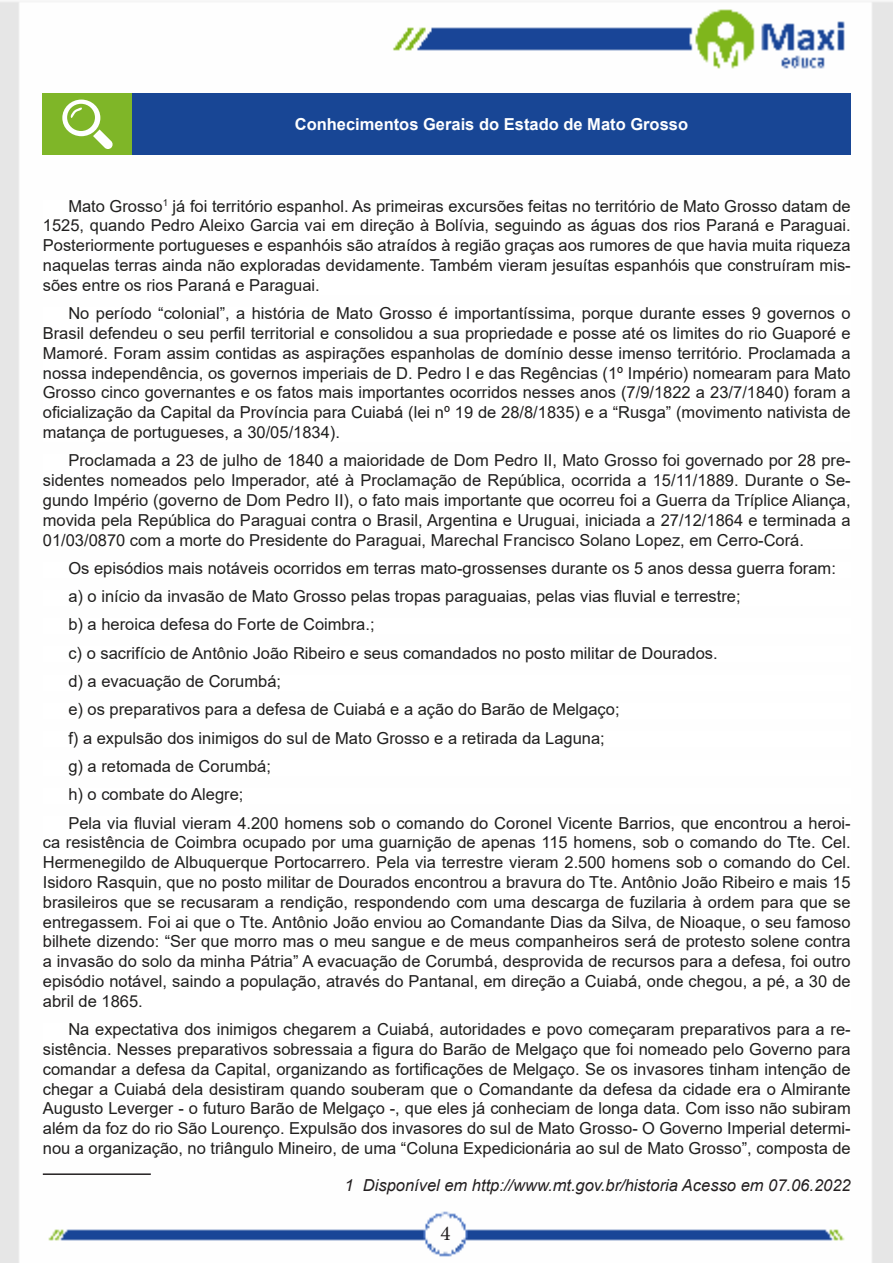
<style>
.page{position:relative;width:893px;height:1263px;background:#fff}
.page>*{position:absolute;margin:0;border:0;box-sizing:border-box;transform-origin:0 0}
.t1{font:21px "Minion Pro";color:#231f20}
.t2{font:16.5px/19.8px "Arial";color:#201f1e;text-align:justify}
.FONT_REF{font:italic 16.5px "Arial";color:#231f20}
.Titulo_de_Caixa{font:700 16.5px "Arial";color:#fff}
</style>
<div class="page">
<img style="left:0;top:1px;width:893px;height:1262px">
<div style="left:43px;top:200px;width:808px;height:94px;background:#fff"></div>
<div style="left:43px;top:307px;width:808px;height:134px;background:#fff"></div>
<div style="left:43px;top:454px;width:808px;height:95px;background:#fff"></div>
<div style="left:43px;top:562px;width:808px;height:15px;background:#fff"></div>
<div style="left:43px;top:590px;width:808px;height:16px;background:#fff"></div>
<div style="left:43px;top:618px;width:808px;height:16px;background:#fff"></div>
<div style="left:43px;top:647px;width:808px;height:15px;background:#fff"></div>
<div style="left:43px;top:675px;width:808px;height:15px;background:#fff"></div>
<div style="left:43px;top:703px;width:808px;height:16px;background:#fff"></div>
<div style="left:43px;top:732px;width:808px;height:15px;background:#fff"></div>
<div style="left:43px;top:760px;width:808px;height:15px;background:#fff"></div>
<div style="left:43px;top:788px;width:808px;height:16px;background:#fff"></div>
<div style="left:43px;top:816px;width:808px;height:194px;background:#fff"></div>
<div style="left:43px;top:1023px;width:808px;height:134px;background:#fff"></div>
<div style="left:43px;top:94px;width:89px;height:61px;background:#7fb628"></div>
<div style="left:132px;top:94px;width:719px;height:61px;background:#184695"></div>
<svg style="left:62px;top:100px;width:51px;height:49px"></svg>
<hr style="left:43px;top:1173px;width:108px;height:2px;background:#231f20">
<p class="Titulo_de_Caixa" style="left:295px;top:113px;width:395px">Conhecimentos Gerais do Estado de Mato Grosso</p>
<p class="t2" style="left:43px;top:196px;width:809px;text-indent:26px">Mato Grosso<sup>1</sup> já foi território espanhol. As primeiras excursões feitas no território de Mato Grosso datam de 1525, quando Pedro Aleixo Garcia vai em direção à Bolívia, seguindo as águas dos rios Paraná e Paraguai.<br>Posteriormente portugueses e espanhóis são atraídos à região graças aos rumores de que havia muita riqueza naquelas terras ainda não exploradas devidamente. Também vieram jesuítas espanhóis que construíram mis&shy;sões entre os rios Paraná e Paraguai.</p>
<p class="t2" style="left:43px;top:303px;width:809px;text-indent:26px">No período “colonial”, a história de Mato Grosso é importantíssima, porque durante esses 9 governos o Brasil defendeu o seu perfil territorial e consolidou a sua propriedade e posse até os limites do rio Guaporé e Mamoré. Foram assim contidas as aspirações espanholas de domínio desse imenso território. Proclamada a nossa independência, os governos imperiais de D. Pedro I e das Regências (1º Império) nomearam para Mato Grosso cinco governantes e os fatos mais importantes ocorridos nesses anos (7/9/1822 a 23/7/1840) foram a oficialização da Capital da Província para Cuiabá (lei nº 19 de 28/8/1835) e a “Rusga” (movimento nativista de matança de portugueses, a 30/05/1834).</p>
<p class="t2" style="left:43px;top:450px;width:809px;text-indent:26px">Proclamada a 23 de julho de 1840 a maioridade de Dom Pedro II, Mato Grosso foi governado por 28 pre&shy;sidentes nomeados pelo Imperador, até à Proclamação de República, ocorrida a 15/11/1889. Durante o Se&shy;gundo Império (governo de Dom Pedro II), o fato mais importante que ocorreu foi a Guerra da Tríplice Aliança, movida pela República do Paraguai contra o Brasil, Argentina e Uruguai, iniciada a 27/12/1864 e terminada a 01/03/0870 com a morte do Presidente do Paraguai, Marechal Francisco Solano Lopez, em Cerro-Corá.</p>
<p class="t2" style="left:68px;top:558px;width:769px">Os episódios mais notáveis ocorridos em terras mato-grossenses durante os 5 anos dessa guerra foram:</p>
<p class="t2" style="left:68px;top:586px;width:674px">a) o início da invasão de Mato Grosso pelas tropas paraguaias, pelas vias fluvial e terrestre;</p>
<p class="t2" style="left:68px;top:615px;width:308px">b) a heroica defesa do Forte de Coimbra.;</p>
<p class="t2" style="left:68px;top:643px;width:651px">c) o sacrifício de Antônio João Ribeiro e seus comandados no posto militar de Dourados.</p>
<p class="t2" style="left:68px;top:671px;width:214px">d) a evacuação de Corumbá;</p>
<p class="t2" style="left:68px;top:699px;width:553px">e) os preparativos para a defesa de Cuiabá e a ação do Barão de Melgaço;</p>
<p class="t2" style="left:68px;top:728px;width:538px">f) a expulsão dos inimigos do sul de Mato Grosso e a retirada da Laguna;</p>
<p class="t2" style="left:68px;top:756px;width:204px">g) a retomada de Corumbá;</p>
<p class="t2" style="left:68px;top:784px;width:177px">h) o combate do Alegre;</p>
<p class="t2" style="left:43px;top:813px;width:809px;text-indent:26px">Pela via fluvial vieram 4.200 homens sob o comando do Coronel Vicente Barrios, que encontrou a heroi&shy;ca resistência de Coimbra ocupado por uma guarnição de apenas 115 homens, sob o comando do Tte. Cel.<br>Hermenegildo de Albuquerque Portocarrero. Pela via terrestre vieram 2.500 homens sob o comando do Cel.<br>Isidoro Rasquin, que no posto militar de Dourados encontrou a bravura do Tte. Antônio João Ribeiro e mais 15 brasileiros que se recusaram a rendição, respondendo com uma descarga de fuzilaria à ordem para que se entregassem. Foi ai que o Tte. Antônio João enviou ao Comandante Dias da Silva, de Nioaque, o seu famoso bilhete dizendo: “Ser que morro mas o meu sangue e de meus companheiros será de protesto solene contra a invasão do solo da minha Pátria” A evacuação de Corumbá, desprovida de recursos para a defesa, foi outro episódio notável, saindo a população, através do Pantanal, em direção a Cuiabá, onde chegou, a pé, a 30 de abril de 1865.</p>
<p class="t2" style="left:43px;top:1019px;width:809px;text-indent:26px">Na expectativa dos inimigos chegarem a Cuiabá, autoridades e povo começaram preparativos para a re&shy;sistência. Nesses preparativos sobressaia a figura do Barão de Melgaço que foi nomeado pelo Governo para comandar a defesa da Capital, organizando as fortificações de Melgaço. Se os invasores tinham intenção de chegar a Cuiabá dela desistiram quando souberam que o Comandante da defesa da cidade era o Almirante Augusto Leverger - o futuro Barão de Melgaço -, que eles já conheciam de longa data. Com isso não subiram além da foz do rio São Lourenço. Expulsão dos invasores do sul de Mato Grosso- O Governo Imperial determi&shy;nou a organização, no triângulo Mineiro, de uma “Coluna Expedicionária ao sul de Mato Grosso”, composta de</p>
<p class="FONT_REF" style="left:344px;top:1174px;width:508px">1 Disponível em http://www.mt.gov.br/historia Acesso em 07.06.2022</p>
<p class="t1" style="left:440px;top:1219px;width:12px">4</p>
</div>
